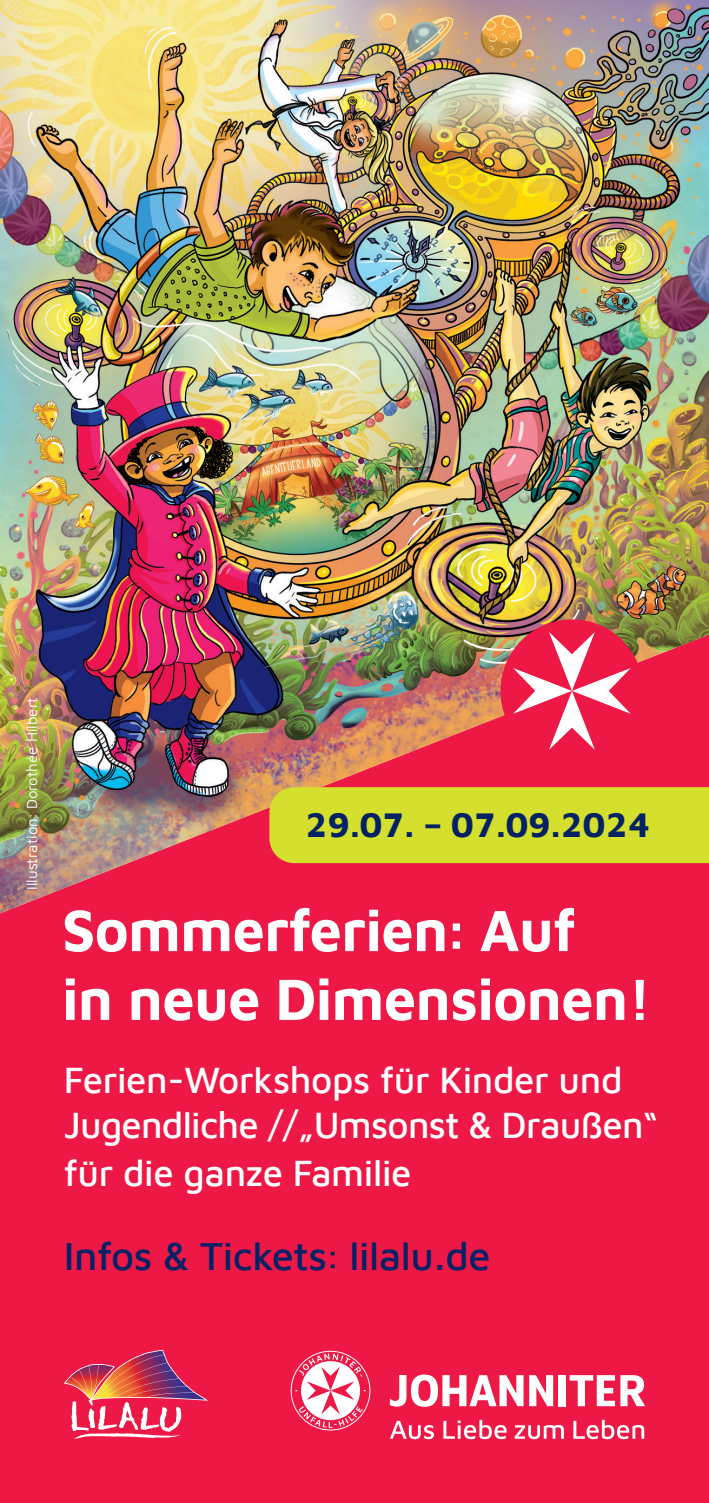
<style>
.page{position:relative;width:709px;height:1503px;background:#fff}
.page>*{position:absolute;margin:0;border:0;box-sizing:border-box;transform-origin:0 0}
.t1{font:700 60px/68.8px "Maven Johanniter";letter-spacing:-.01em;color:#fff;scale:.96 1}
.t2{font:500 40px "Maven Johanniter";letter-spacing:-.01em;color:#052265}
.t3{font:500 37.5px/46.5px "Maven Johanniter";letter-spacing:-.01em;color:#fff}
.t4{font:700 35px "Maven Johanniter";letter-spacing:-.02em;color:#052265}
.t5{font:15px "Maven Johanniter";color:#fff}
</style>
<div class="page">
<div style="left:0;top:0;width:709px;height:1502px;background:#ed1845"></div>
<svg style="left:64px;top:1350px;width:143px;height:88px"></svg>
<svg style="left:390px;top:1374px;width:255px;height:65px"></svg>
<svg style="left:291px;top:1350px;width:79px;height:80px"></svg>
<img style="left:0;top:0;width:709px;height:913px">
<div style="left:500px;top:619px;width:143px;height:143px;background:#ed1845;border-radius:50%"></div>
<svg style="left:513px;top:632px;width:117px;height:117px"></svg>
<div style="left:269px;top:787px;width:440px;height:76px;background:#d5df2e"></div>
<p class="t5" style="left:22px;top:889px;width:194px;rotate:-90deg">Illustration: Dorothée Hilbert</p>
<p class="t4" style="left:305px;top:799px;width:347px">29.07. – 07.09.2024</p>
<h1 class="t1" style="left:62px;top:891px;width:615px">Sommerferien: Auf<br>in neue Dimensionen!</h1>
<p class="t3" style="left:64px;top:1054px;width:596px">Ferien-Workshops für Kinder und<br>Jugendliche //„Umsonst &amp; Draußen“ für die ganze Familie</p>
<p class="t2" style="left:64px;top:1227px;width:428px">Infos &amp; Tickets: lilalu.de</p>
</div>
